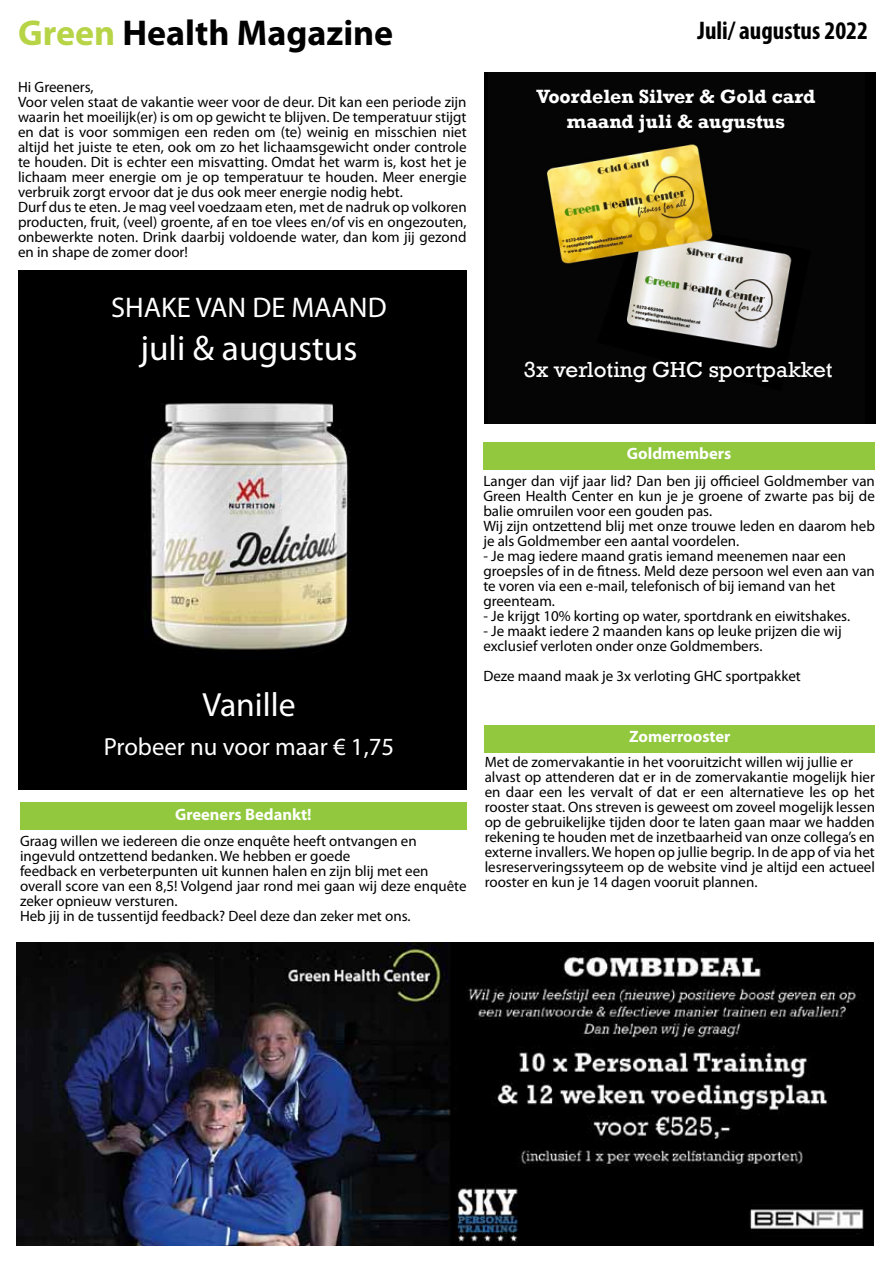
<style>
.page{position:relative;width:893px;height:1262px;background:#fff}
.page>*{position:absolute;margin:0;border:0;box-sizing:border-box;transform-origin:0 0}
.t1{font:700 36px "Myriad Pro";color:#000}
.t2{font:35.55px "Myriad Pro";color:#fff}
.t3{font:33.6px "Myriad Pro";color:#fff}
.t4{font:28.5px "Myriad Pro";color:#fff}
.t5{font:700 condensed 25.5px "Myriad Pro";color:#000}
.t6{font:24.75px "Myriad Pro";color:#fff}
.t7{font:22.35px "Rockwell";color:#fff}
.t8{font:700 19.65px/25.5px "Rockwell";color:#fff;text-align:center}
.t9{font:700 16.5px "Myriad Pro";color:#fff}
.t10{font:15px/15px "Myriad Pro";color:#000}
.s1{color:#b7d447}
</style>
<div class="page">
<div style="left:484px;top:72px;width:392px;height:351px;background:#000"></div>
<div style="left:487px;top:72px;width:377px;height:351px;background:#050505"></div>
<img style="left:547px;top:144px;width:245px;height:205px">
<div style="left:18px;top:270px;width:448px;height:519px;background:#000"></div>
<img style="left:145px;top:403px;width:206px;height:247px">
<div style="left:483px;top:442px;width:391px;height:27px;background:#91c83e"></div>
<div style="left:20px;top:803px;width:446px;height:27px;background:#91c83e"></div>
<div style="left:484px;top:725px;width:390px;height:27px;background:#91c83e"></div>
<img style="left:16px;top:942px;width:857px;height:303px">
<h1 class="t1" style="left:18px;top:9px;width:377px"><span class="s1">Green</span> Health Magazine</h1>
<p class="t10" style="left:18px;top:79px;width:450px">Hi Greeners,<br>Voor velen staat de vakantie weer voor de deur. Dit kan een periode zijn waarin het moeilijk(er) is om op gewicht te blijven. De temperatuur stijgt en dat is voor sommigen een reden om (te) weinig en misschien niet altijd het juiste te eten, ook om zo het lichaamsgewicht onder controle te houden. Dit is echter een misvatting. Omdat het warm is, kost het je lichaam meer energie om je op temperatuur te houden. Meer energie verbruik zorgt ervoor dat je dus ook meer energie nodig hebt.<br>Durf dus te eten. Je mag veel voedzaam eten, met de nadruk op volkoren producten, fruit, (veel) groente, af en toe vlees en/of vis en ongezouten, onbewerkte noten. Drink daarbij voldoende water, dan kom jij gezond en in shape de zomer door!</p>
<h3 class="t4" style="left:111px;top:290px;width:277px">SHAKE VAN DE MAAND</h3>
<h2 class="t2" style="left:140px;top:326px;width:218px">juli &amp; augustus</h2>
<h3 class="t5" style="left:697px;top:14px;width:172px">Juli/ augustus 2022</h3>
<h3 class="t8" style="left:536px;top:83px;width:280px">Voordelen Silver &amp; Gold card maand juli &amp; augustus</h3>
<h3 class="t7" style="left:524px;top:357px;width:310px">3x verloting GHC sportpakket</h3>
<h3 class="t3" style="left:202px;top:683px;width:95px">Vanille</h3>
<h3 class="t6" style="left:104px;top:731px;width:292px">Probeer nu voor maar € 1,75</h3>
<p class="t9" style="left:175px;top:803px;width:138px">Greeners Bedankt!</p>
<p class="t10" style="left:20px;top:833px;width:448px">Graag willen we iedereen die onze enquête heeft ontvangen en ingevuld ontzettend bedanken. We hebben er goede<br>feedback en verbeterpunten uit kunnen halen en zijn blij met een overall score van een 8,5! Volgend jaar rond mei gaan wij deze enquête zeker opnieuw versturen.<br>Heb jij in de tussentijd feedback? Deel deze dan zeker met ons.</p>
<p class="t9" style="left:627px;top:443px;width:106px">Goldmembers</p>
<p class="t10" style="left:483px;top:473px;width:393px">Langer dan vijf jaar lid? Dan ben jij officieel Goldmember van Green Health Center en kun je je groene of zwarte pas bij de balie omruilen voor een gouden pas.<br>Wij zijn ontzettend blij met onze trouwe leden en daarom heb je als Goldmember een aantal voordelen.</p>
<p class="t10" style="left:483px;top:548px;width:393px">- Je mag iedere maand gratis iemand meenemen naar een groepsles of in de fitness. Meld deze persoon wel even aan van te voren via een e-mail, telefonisch of bij iemand van het greenteam.</p>
<p class="t10" style="left:483px;top:608px;width:368px">- Je krijgt 10% korting op water, sportdrank en eiwitshakes.</p>
<p class="t10" style="left:483px;top:623px;width:360px">- Je maakt iedere 2 maanden kans op leuke prijzen die wij exclusief verloten onder onze Goldmembers.</p>
<p class="t10" style="left:483px;top:668px;width:319px">Deze maand maak je 3x verloting GHC sportpakket</p>
<p class="t9" style="left:629px;top:726px;width:103px">Zomerrooster</p>
<p class="t10" style="left:484px;top:754px;width:392px">Met de zomervakantie in het vooruitzicht willen wij jullie er alvast op attenderen dat er in de zomervakantie mogelijk hier en daar een les vervalt of dat er een alternatieve les op het rooster staat. Ons streven is geweest om zoveel mogelijk lessen op de gebruikelijke tijden door te laten gaan maar we hadden rekening te houden met de inzetbaarheid van onze collega’s en externe invallers. We hopen op jullie begrip. In de app of via het lesreserveringssyteem op de website vind je altijd een actueel rooster en kun je 14 dagen vooruit plannen.</p>
</div>
